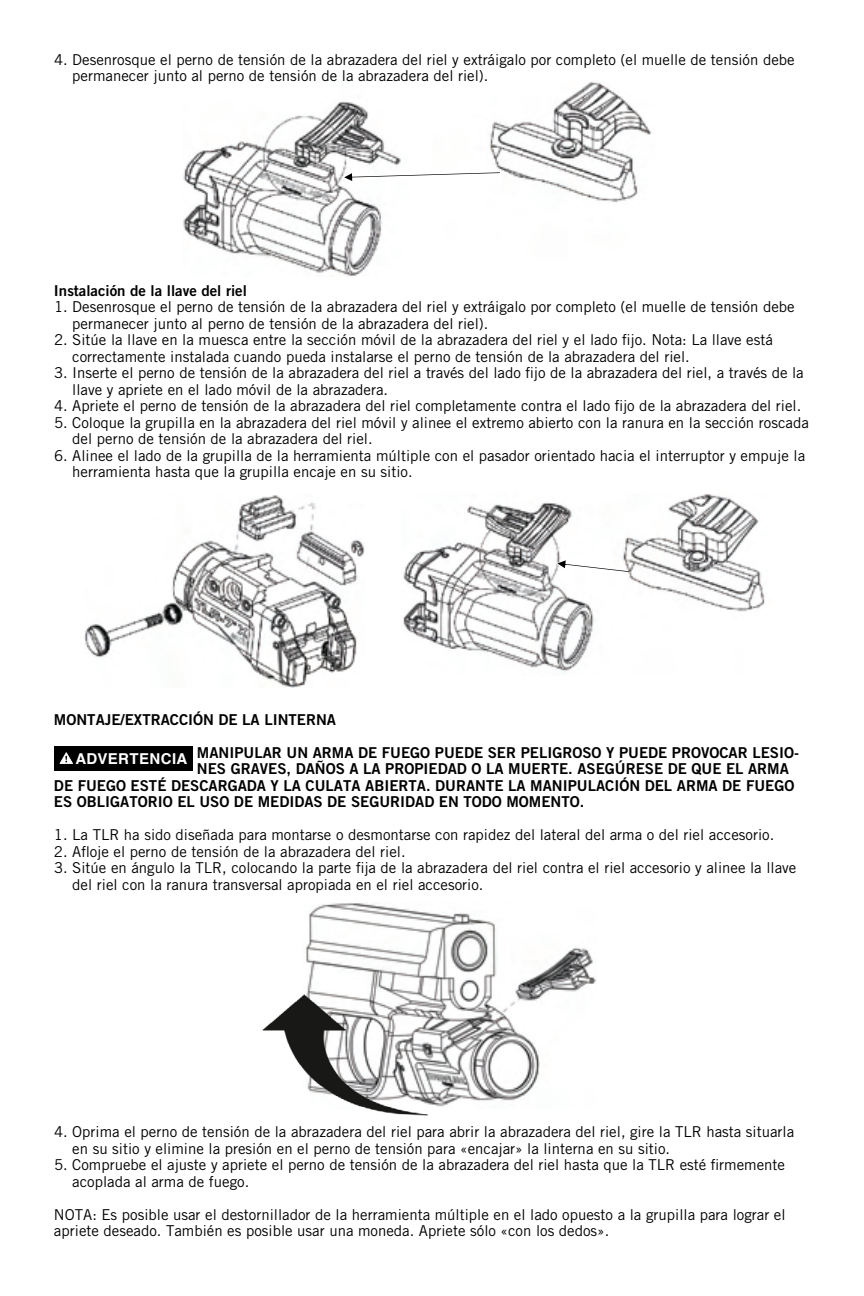
<style>
.page{position:relative;width:864px;height:1296px;background:#fff}
.page>*{position:absolute;margin:0;border:0;box-sizing:border-box;transform-origin:0 0}
.intro_paragraph{font:15px/16.5px "Trade Gothic LT Std";color:#000}
.intro_paragraph-2{font:15px "Trade Gothic LT Std Bd 2";color:#000}
.t1{font:700 15px "Helvetica";letter-spacing:.025em;color:#fff}
</style>
<div class="page">
<img style="left:183px;top:81px;width:468px;height:196px">
<svg style="left:344px;top:172px;width:156px;height:9px"></svg>
<img style="left:403px;top:494px;width:362px;height:178px">
<svg style="left:557px;top:560px;width:72px;height:12px"></svg>
<img style="left:85px;top:495px;width:280px;height:192px">
<img style="left:306px;top:903px;width:290px;height:198px">
<img style="left:262px;top:993px;width:195px;height:123px">
<div style="left:54px;top:746px;width:139px;height:25px;background:#000"></div>
<svg style="left:60px;top:752px;width:13px;height:12px"></svg>
<p class="intro_paragraph" style="left:72px;top:51px;width:724px;text-indent:-18px">4. Desenrosque el perno de tensión de la abrazadera del riel y extráigalo por completo (el muelle de tensión debe permanecer junto al perno de tensión de la abrazadera del riel).</p>
<p class="intro_paragraph-2" style="left:54px;top:281px;width:194px">Instalación de la llave del riel</p>
<p class="intro_paragraph" style="left:72px;top:299px;width:724px;text-indent:-18px">1. Desenrosque el perno de tensión de la abrazadera del riel y extráigalo por completo (el muelle de tensión debe permanecer junto al perno de tensión de la abrazadera del riel).</p>
<p class="intro_paragraph" style="left:72px;top:332px;width:702px;text-indent:-18px">2. Sitúe la llave en la muesca entre la sección móvil de la abrazadera del riel y el lado fijo. Nota: La llave está correctamente instalada cuando pueda instalarse el perno de tensión de la abrazadera del riel.</p>
<p class="intro_paragraph" style="left:72px;top:365px;width:733px;text-indent:-18px">3. Inserte el perno de tensión de la abrazadera del riel a través del lado fijo de la abrazadera del riel, a través de la llave y apriete en el lado móvil de la abrazadera.</p>
<p class="intro_paragraph" style="left:54px;top:398px;width:749px">4. Apriete el perno de tensión de la abrazadera del riel completamente contra el lado fijo de la abrazadera del riel.</p>
<p class="intro_paragraph" style="left:72px;top:414px;width:738px;text-indent:-18px">5. Coloque la grupilla en la abrazadera del riel móvil y alinee el extremo abierto con la ranura en la sección roscada del perno de tensión de la abrazadera del riel.</p>
<p class="intro_paragraph" style="left:72px;top:447px;width:734px;text-indent:-18px">6. Alinee el lado de la grupilla de la herramienta múltiple con el pasador orientado hacia el interruptor y empuje la herramienta hasta que la grupilla encaje en su sitio.</p>
<p class="intro_paragraph-2" style="left:54px;top:710px;width:284px">MONTAJE/EXTRACCIÓN DE LA LINTERNA</p>
<p class="intro_paragraph-2" style="left:197px;top:743px;width:604px">MANIPULAR UN ARMA DE FUEGO PUEDE SER PELIGROSO Y PUEDE PROVOCAR LESIO-</p>
<p class="intro_paragraph-2" style="left:197px;top:760px;width:593px">NES GRAVES, DAÑOS A LA PROPIEDAD O LA MUERTE. ASEGÚRESE DE QUE EL ARMA</p>
<p class="intro_paragraph-2" style="left:54px;top:776px;width:742px">DE FUEGO ESTÉ DESCARGADA Y LA CULATA ABIERTA. DURANTE LA MANIPULACIÓN DEL ARMA DE FUEGO</p>
<p class="intro_paragraph-2" style="left:54px;top:793px;width:532px">ES OBLIGATORIO EL USO DE MEDIDAS DE SEGURIDAD EN TODO MOMENTO.</p>
<p class="intro_paragraph" style="left:54px;top:827px;width:722px">1. La TLR ha sido diseñada para montarse o desmontarse con rapidez del lateral del arma o del riel accesorio.</p>
<p class="intro_paragraph" style="left:54px;top:843px;width:353px">2. Afloje el perno de tensión de la abrazadera del riel.</p>
<p class="intro_paragraph" style="left:72px;top:860px;width:726px;text-indent:-18px">3. Sitúe en ángulo la TLR, colocando la parte fija de la abrazadera del riel contra el riel accesorio y alinee la llave del riel con la ranura transversal apropiada en el riel accesorio.</p>
<p class="t1" style="left:75px;top:749px;width:114px">ADVERTENCIA</p>
<p class="intro_paragraph" style="left:72px;top:1124px;width:723px;text-indent:-18px">4. Oprima el perno de tensión de la abrazadera del riel para abrir la abrazadera del riel, gire la TLR hasta situarla en su sitio y elimine la presión en el perno de tensión para «encajar» la linterna en su sitio.</p>
<p class="intro_paragraph" style="left:72px;top:1157px;width:714px;text-indent:-18px">5. Compruebe el ajuste y apriete el perno de tensión de la abrazadera del riel hasta que la TLR esté firmemente acoplada al arma de fuego.</p>
<p class="intro_paragraph" style="left:54px;top:1206px;width:733px">NOTA: Es posible usar el destornillador de la herramienta múltiple en el lado opuesto a la grupilla para lograr el apriete deseado. También es posible usar una moneda. Apriete sólo «con los dedos».</p>
</div>
